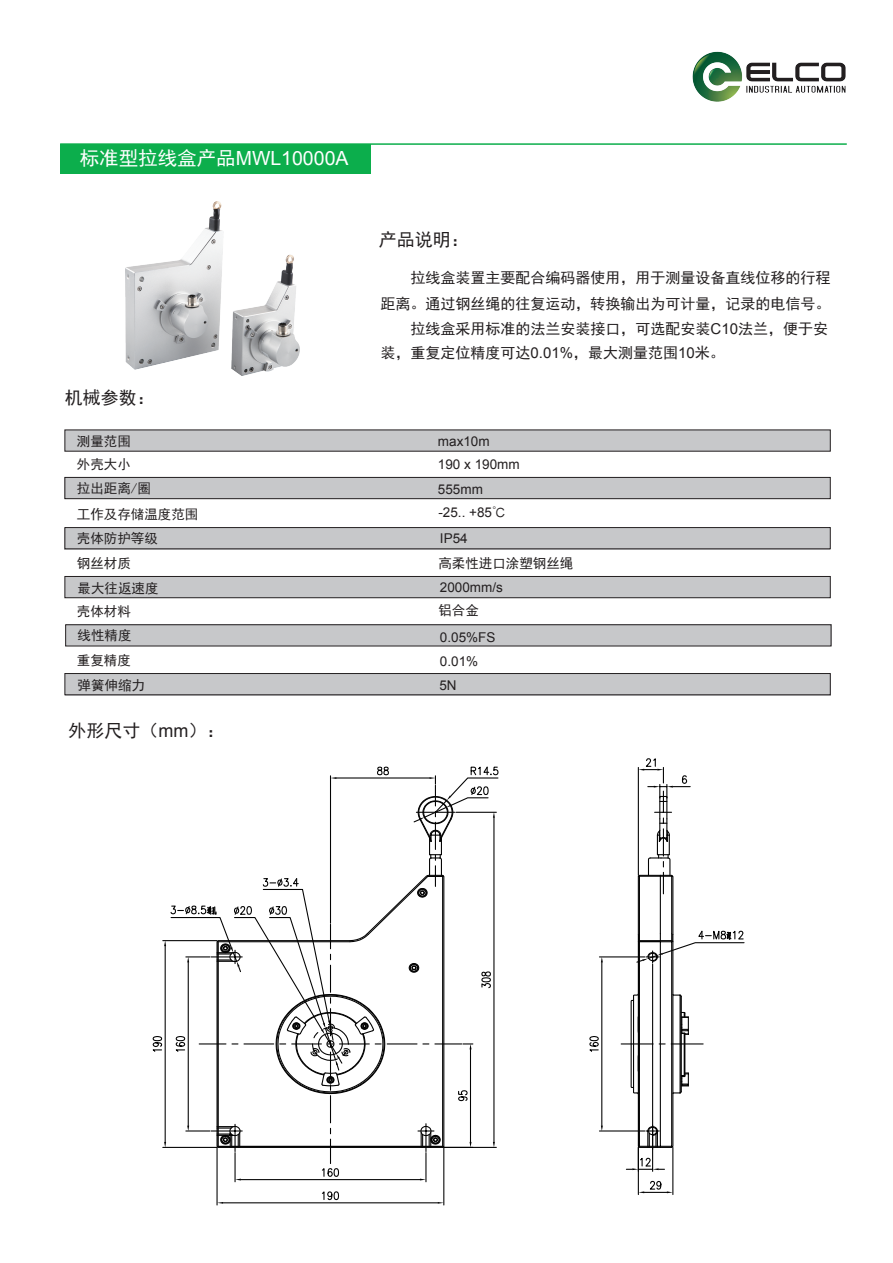
<style>
.page{position:relative;width:893px;height:1263px;background:#fff}
.page>*{position:absolute;margin:0;border:0;box-sizing:border-box;transform-origin:0 0}
.t1{font:19.5px "Arial";color:#fff}
.t2{font:18px "Sim Hei";color:#231f20}
.t3{font:15px/25.5px "Sim Hei";color:#231f20;text-align:right}
.t4{font:13.5px/24.2px "Sim Hei";color:#231f20}
.t5{font:13.5px/23.7px "Arial";color:#231f20}
.s1{font-family:"Sim Hei"}
.s2{font-family:"Arial"}
</style>
<div class="page">
<hr style="left:60px;top:143px;width:787px;height:2px;background:#0cae4c">
<div style="left:60px;top:144px;width:310px;height:30px;background:#0cae4c"></div>
<div style="left:65px;top:430px;width:765px;height:21px;background:#c7c8ca"></div>
<div style="left:64px;top:477px;width:765px;height:22px;background:#c7c8ca"></div>
<div style="left:65px;top:477px;width:765px;height:22px;border:1px solid #231f20"></div>
<div style="left:64px;top:528px;width:765px;height:21px;background:#c7c8ca"></div>
<div style="left:65px;top:527px;width:765px;height:22px;border:1px solid #231f20"></div>
<div style="left:65px;top:576px;width:765px;height:22px;background:#c7c8ca;border:1px solid #231f20"></div>
<div style="left:66px;top:625px;width:766px;height:21px;background:#c7c8ca"></div>
<div style="left:65px;top:674px;width:765px;height:21px;background:#c7c8ca"></div>
<div style="left:65px;top:673px;width:765px;height:22px;border:1px solid #231f20"></div>
<div style="left:65px;top:624px;width:766px;height:22px;border:1px solid #231f20"></div>
<hr style="left:234px;top:1152px;width:2px;height:30px;background:#030303">
<hr style="left:425px;top:1152px;width:1px;height:30px;background:#030303">
<hr style="left:216px;top:1147px;width:2px;height:58px;background:#030303">
<hr style="left:443px;top:1147px;width:1px;height:58px;background:#030303">
<hr style="left:223px;top:1202px;width:215px;height:1px;background:#030303">
<svg style="left:217px;top:1202px;width:6px;height:2px"></svg>
<svg style="left:322px;top:1191px;width:18px;height:9px"></svg>
<hr style="left:599px;top:956px;width:46px;height:1px;background:#030303">
<hr style="left:599px;top:1130px;width:46px;height:1px;background:#030303">
<hr style="left:601px;top:962px;width:1px;height:164px;background:#030303">
<svg style="left:589px;top:1036px;width:10px;height:16px"></svg>
<hr style="left:621px;top:1043px;width:32px;height:1px;background:#030303">
<hr style="left:638px;top:1147px;width:1px;height:47px;background:#030303">
<hr style="left:672px;top:1147px;width:1px;height:47px;background:#030303">
<svg style="left:638px;top:1180px;width:35px;height:13px"></svg>
<svg style="left:626px;top:758px;width:119px;height:413px"></svg>
<hr style="left:633px;top:1044px;width:1px;height:48px;background:#030303">
<svg style="left:152px;top:766px;width:347px;height:414px"></svg>
<img style="left:692px;top:51px;width:154px;height:51px">
<img style="left:125px;top:202px;width:174px;height:174px">
<h1 class="t1" style="left:80px;top:146px;width:270px"><span class="s1">标准型拉线盒产品</span>MWL10000A</h1>
<p class="t2" style="left:65px;top:389px;width:91px">机械参数：</p>
<p class="t4" style="left:77px;top:429px;width:55px">测量范围</p>
<p class="t2" style="left:379px;top:231px;width:92px">产品说明：</p>
<p class="t3" style="left:381px;top:265px;width:451px">拉线盒装置主要配合编码器使用，用于测量设备直线位移的行程<br>距离。通过钢丝绳的往复运动，转换输出为可计量，记录的电信号。拉线盒采用标准的法兰安装接口，可选配安装<span class="s2">C10</span>法兰，便于安</p>
<p class="t3" style="left:381px;top:340px;width:346px">装，重复定位精度可达<span class="s2">0.01%</span>，最大测量范围<span class="s2">10</span>米。</p>
<p class="t5" style="left:438px;top:429px;width:53px">max10m</p>
<p class="t4" style="left:77px;top:452px;width:55px">外壳大小</p>
<p class="t4" style="left:77px;top:502px;width:123px">工作及存储温度范围壳体防护等级<br>钢丝材质<br>最大往返速度<br>壳体材料<br>线性精度</p>
<p class="t4" style="left:77px;top:647px;width:70px;line-height:25.2px">重复精度弹簧伸缩力</p>
<p class="t5" style="left:438px;top:452px;width:83px">190 x 190mm</p>
<p class="t4" style="left:77px;top:476px;width:76px">拉出距离/圈</p>
<p class="t5" style="left:438px;top:477px;width:69px">555mm -25.. +85<span class="s1">℃</span></p>
<p class="t5" style="left:440px;top:527px;width:29px">IP54</p>
<p class="t4" style="left:438px;top:551px;width:136px">高柔性进口涂塑钢丝绳</p>
<p class="t4" style="left:438px;top:598px;width:42px">铝合金</p>
<p class="t5" style="left:440px;top:575px;width:65px">2000mm/s</p>
<p class="t5" style="left:440px;top:624px;width:57px;line-height:24.8px">0.05%FS<br>0.01%</p>
<p class="t5" style="left:439px;top:673px;width:19px">5N</p>
<p class="t2" style="left:69px;top:721px;width:157px">外形尺寸（<span class="s2">mm</span>）：</p>
</div>
